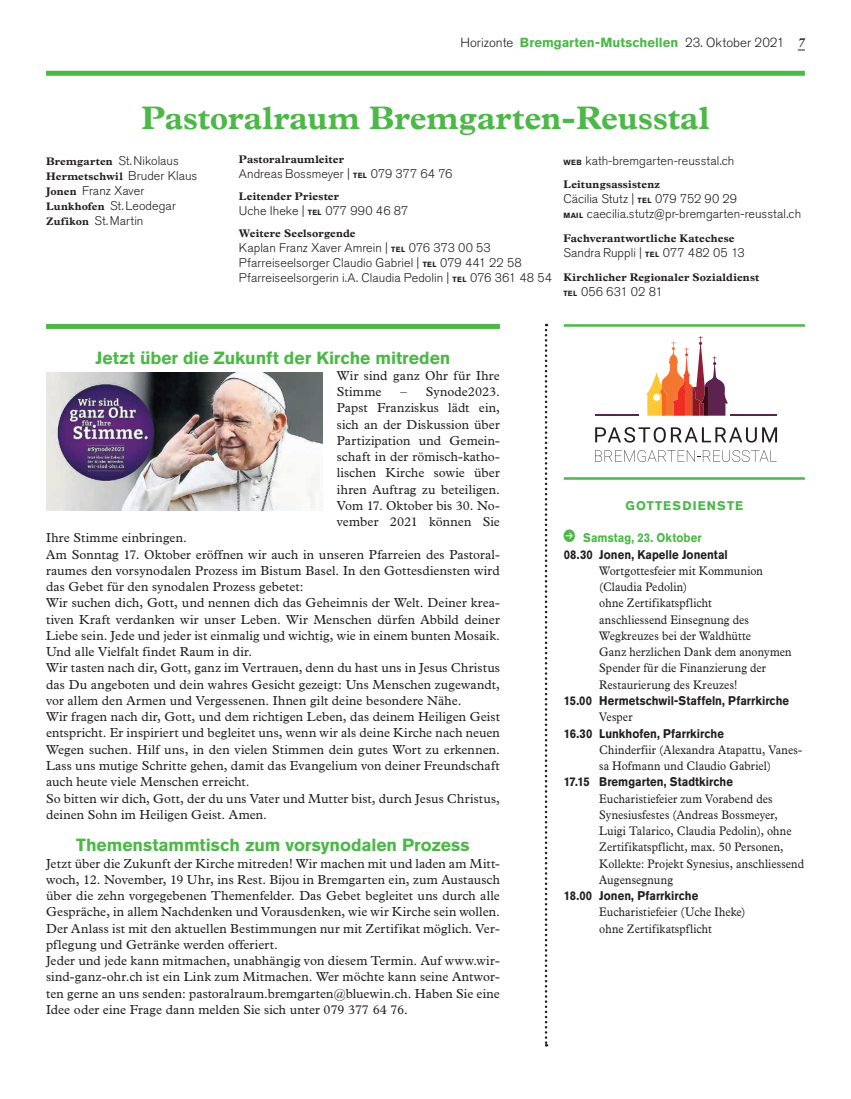
<style>
.page{position:relative;width:851px;height:1099px;background:#fff}
.page>*{position:absolute;margin:0;border:0;box-sizing:border-box;transform-origin:0 0}
.t1{font:700 32.5px "Plantin MT Pro";letter-spacing:.005em;color:#4cb848}
.t2{font:700 17.5px "Akzidenz Grotesk Pro";letter-spacing:-.005em;color:#4cb848}
.t3{font:13.12px/16.2px "Plantin Std";letter-spacing:.01em;color:#231f20}
.t4{font:300 13.12px "Akzidenz Grotesk Pro";color:#231f20}
.t5{font:12.5px/16.2px "Plantin Std";letter-spacing:.01em;color:#231f20;scale:.9 1}
.t6{font:300 12.5px/15px "Akzidenz Grotesk Pro";letter-spacing:.005em;color:#231f20}
.t7{font:700 12.5px "Akzidenz Grotesk Pro";letter-spacing:.005em;color:#231f20;scale:.9 1}
.t8{font:700 12.5px "Akzidenz Grotesk Pro";letter-spacing:.005em;color:#4cb848;scale:.9 1}
.t9{font:700 12.5px "Akzidenz Grotesk Pro";letter-spacing:.09em;color:#4cb848}
.t10{font:700 11px "Plantin MT Pro";letter-spacing:.015em;color:#231f20}
.t11{font:700 11px "Plantin Std";letter-spacing:.01em;color:#231f20}
.s1{font-weight:700;color:#4cb848}
.s2{font-family:"Plantin Std";font-weight:700;font-style:italic}
.s3{font-family:"Plantin Std";font-weight:700;font-size:11px}
.s4{font-family:"Akzidenz Grotesk Pro";font-weight:300;font-size:12.5px}
.s5{font-weight:700;font-size:7.5px}
</style>
<div class="page">
<hr style="left:563px;top:477px;width:241px;height:2px;background:#4cb848">
<img style="left:46px;top:373px;width:276px;height:138px">
<svg style="left:544px;top:324px;width:3px;height:722px"></svg>
<div style="left:46px;top:324px;width:454px;height:5px;background:#4cb848"></div>
<div style="left:46px;top:71px;width:758px;height:5px;background:#4cb848"></div>
<hr style="left:563px;top:324px;width:241px;height:3px;background:#4cb848">
<svg style="left:595px;top:427px;width:161px;height:15px"></svg>
<svg style="left:762px;top:427px;width:15px;height:15px"></svg>
<svg style="left:595px;top:450px;width:181px;height:12px"></svg>
<svg style="left:646px;top:336px;width:82px;height:79px"></svg>
<hr style="left:595px;top:414px;width:44px;height:1px;background:#5d2250">
<hr style="left:730px;top:414px;width:47px;height:1px;background:#5d2250">
<p class="t4" style="left:460px;top:34px;width:346px">Horizonte <span class="s1">Bremgarten-Mutschellen</span> 23. Oktober 2021 <span class="s2">7</span></p>
<h1 class="t1" style="left:141px;top:99px;width:569px">Pastoralraum Bremgarten-Reusstal</h1>
<p class="t6" style="left:46px;top:153px;width:134px"><span class="s3">Bremgarten</span> St.Nikolaus</p>
<p class="t11" style="left:46px;top:169px;width:153px">Hermetschwil <span class="s4">Bruder Klaus</span></p>
<p class="t6" style="left:46px;top:183px;width:131px"><span class="s3">Jonen</span> Franz Xaver<br><span class="s3">Lunkhofen</span> St.Leodegar<br><span class="s3">Zufikon</span> St.Martin</p>
<p class="t10" style="left:239px;top:153px;width:106px">Pastoralraumleiter</p>
<p class="t6" style="left:239px;top:166px;width:215px">Andreas Bossmeyer | <span class="s5">TEL</span> 079 377 64 76</p>
<p class="t10" style="left:239px;top:190px;width:102px">Leitender Priester</p>
<p class="t6" style="left:239px;top:203px;width:171px">Uche Iheke | <span class="s5">TEL</span> 077 990 46 87</p>
<p class="t10" style="left:239px;top:227px;width:118px">Weitere Seelsorgende</p>
<p class="t6" style="left:239px;top:240px;width:314px">Kaplan Franz Xaver Amrein | <span class="s5">TEL</span> 076 373 00 53<br>Pfarreiseelsorger Claudio Gabriel | <span class="s5">TEL</span> 079 441 22 58<br>Pfarreiseelsorgerin i.A. Claudia Pedolin | <span class="s5">TEL</span> 076 361 48 54</p>
<p class="t6" style="left:563px;top:153px;width:172px"><span class="s5">WEB</span> kath-bremgarten-reusstal.ch</p>
<p class="t10" style="left:563px;top:178px;width:98px">Leitungsassistenz</p>
<p class="t6" style="left:563px;top:191px;width:239px">Cäcilia Stutz | <span class="s5">TEL</span> 079 752 90 29<br><span class="s5">MAIL</span> caecilia.stutz@pr-bremgarten-reusstal.ch</p>
<p class="t10" style="left:563px;top:232px;width:173px">Fachverantwortliche Katechese</p>
<p class="t6" style="left:563px;top:245px;width:183px">Sandra Ruppli | <span class="s5">TEL</span> 077 482 05 13</p>
<p class="t10" style="left:563px;top:270px;width:197px">Kirchlicher Regionaler Sozialdienst</p>
<p class="t6" style="left:563px;top:284px;width:101px"><span class="s5">TEL</span> 056 631 02 81</p>
<h2 class="t2" style="left:96px;top:346px;width:356px">Jetzt über die Zukunft der Kirche mitreden</h2>
<p class="t3" style="left:337px;top:367px;width:164px">Wir sind ganz Ohr für Ihre<br>Stimme</p>
<p class="t3" style="left:337px;top:383px;width:164px;text-align:justify;text-indent:64px">– Synode2023.<br>Papst Franziskus lädt ein, sich an der Diskussion über Partizipation und Gemein&shy;schaft in der römisch-katho&shy;lischen Kirche sowie über ihren Auftrag zu beteiligen.<br>Vom 17. Oktober bis 30. No&shy;vember 2021 können Sie</p>
<p class="t3" style="left:46px;top:530px;width:455px">Ihre Stimme einbringen.<br>Am Sonntag 17. Oktober eröffnen wir auch in unseren Pfarreien des Pastoral&shy;raumes den vorsynodalen Prozess im Bistum Basel. In den Gottesdiensten wird das Gebet für den synodalen Prozess gebetet:<br>Wir suchen dich, Gott, und nennen dich das Geheimnis der Welt. Deiner krea&shy;tiven Kraft verdanken wir unser Leben. Wir Menschen dürfen Abbild deiner Liebe sein. Jede und jeder ist einmalig und wichtig, wie in einem bunten Mosaik.<br>Und alle Vielfalt findet Raum in dir.<br>Wir tasten nach dir, Gott, ganz im Vertrauen, denn du hast uns in Jesus Christus das Du angeboten und dein wahres Gesicht gezeigt: Uns Menschen zugewandt, vor allem den Armen und Vergessenen. Ihnen gilt deine besondere Nähe.<br>Wir fragen nach dir, Gott, und dem richtigen Leben, das deinem Heiligen Geist entspricht. Er inspiriert und begleitet uns, wenn wir als deine Kirche nach neuen Wegen suchen. Hilf uns, in den vielen Stimmen dein gutes Wort zu erkennen.<br>Lass uns mutige Schritte gehen, damit das Evangelium von deiner Freundschaft auch heute viele Menschen erreicht.<br>So bitten wir dich, Gott, der du uns Vater und Mutter bist, durch Jesus Christus, deinen Sohn im Heiligen Geist. Amen.</p>
<h2 class="t2" style="left:76px;top:833px;width:395px">Themenstammtisch zum vorsynodalen Prozess</h2>
<p class="t3" style="left:46px;top:855px;width:455px">Jetzt über die Zukunft der Kirche mitreden! Wir machen mit und laden am Mitt&shy;woch, 12. November, 19 Uhr, ins Rest. Bijou in Bremgarten ein, zum Austausch über die zehn vorgegebenen Themenfelder. Das Gebet begleitet uns durch alle Gespräche, in allem Nachdenken und Vorausdenken, wie wir Kirche sein wollen.<br>Der Anlass ist mit den aktuellen Bestimmungen nur mit Zertifikat möglich. Ver&shy;pflegung und Getränke werden offeriert.<br>Jeder und jede kann mitmachen, unabhängig von diesem Termin. Auf www.wir&shy;sind-ganz-ohr.ch ist ein Link zum Mitmachen. Wer möchte kann seine Antwor&shy;ten gerne an uns senden: pastoralraum.bremgarten@bluewin.ch. Haben Sie eine Idee oder eine Frage dann melden Sie sich unter 079 377 64 76.</p>
<p class="t9" style="left:625px;top:497px;width:119px">GOTTESDIENSTE</p>
<p class="t8" style="left:583px;top:530px;width:133px">Samstag, 23. Oktober</p>
<p class="t7" style="left:563px;top:546px;width:184px">08.30 Jonen, Kapelle Jonental</p>
<p class="t5" style="left:599px;top:562px;width:215px">Wortgottesfeier mit Kommunion (Claudia Pedolin)<br>ohne Zertifikatspflicht<br>anschliessend Einsegnung des<br>Wegkreuzes bei der Waldhütte<br>Ganz herzlichen Dank dem anonymen<br>Spender für die Finanzierung der<br>Restaurierung des Kreuzes!</p>
<p class="t7" style="left:563px;top:692px;width:252px">15.00 Hermetschwil-Staffeln, Pfarrkirche</p>
<p class="t5" style="left:599px;top:709px;width:39px">Vesper</p>
<p class="t7" style="left:563px;top:725px;width:179px">16.30 Lunkhofen, Pfarrkirche</p>
<p class="t5" style="left:599px;top:741px;width:227px">Chinderfiir (Alexandra Atapattu, Vanes&shy;sa Hofmann und Claudio Gabriel)</p>
<p class="t7" style="left:563px;top:773px;width:189px">17.15 Bremgarten, Stadtkirche</p>
<p class="t5" style="left:599px;top:790px;width:229px">Eucharistiefeier zum Vorabend des Synesiusfestes (Andreas Bossmeyer, Luigi Talarico, Claudia Pedolin), ohne Zertifikatspflicht, max. 50 Personen, Kollekte: Projekt Synesius, anschliessend Augensegnung</p>
<p class="t7" style="left:563px;top:887px;width:151px">18.00 Jonen, Pfarrkirche</p>
<p class="t5" style="left:599px;top:904px;width:164px">Eucharistiefeier (Uche Iheke) ohne Zertifikatspflicht</p>
</div>
